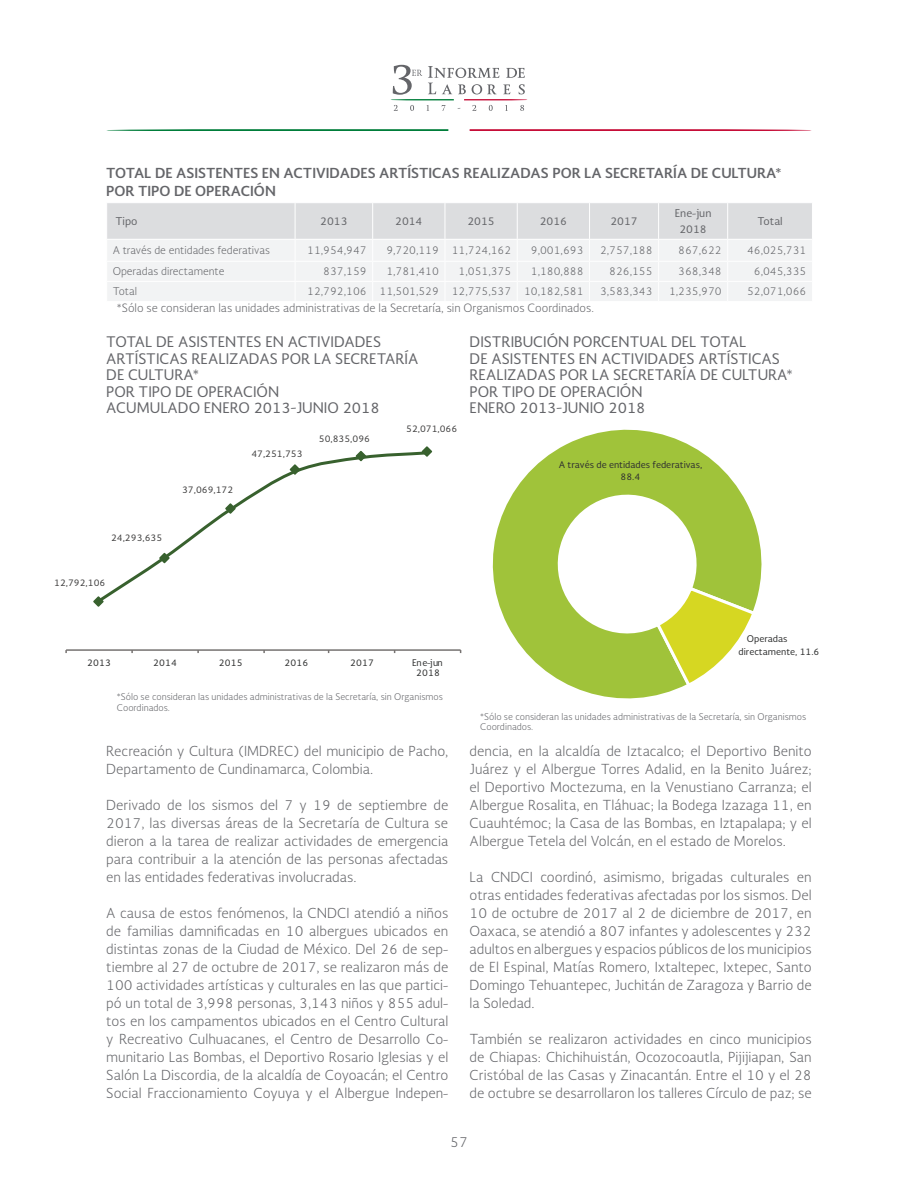
<style>
.page{position:relative;width:918px;height:1188px;background:#fff}
.page>*{position:absolute;margin:0;border:0;box-sizing:border-box;transform-origin:0 0}
.t1{font:14.25px/16.5px "Soberana Sans";color:#646569}
.t2{font:300 13.5px/18px "Soberana Sans";color:#646569;text-align:justify}
.t3{font:700 13.5px/18px "Soberana Sans";color:#646569}
.t4{font:300 11.25px "Soberana Sans";color:#646569}
.t5{font:300 10.5px "Soberana Sans";color:#646569}
.t6{font:10.5px/16.5px "Soberana Sans";color:#646569;text-align:center}
.t7{font:300 9px/10.8px "Soberana Sans";color:#646569}
.t8{font:9px/10.5px "Soberana Sans";color:#2f3030;text-align:center}
.t9{font:9px "Soberana Sans";color:#414040}
</style>
<div class="page">
<svg style="left:106px;top:129px;width:342px;height:2px"></svg>
<svg style="left:470px;top:129px;width:342px;height:2px"></svg>
<svg style="left:390px;top:65px;width:138px;height:46px"></svg>
<svg style="left:107px;top:203px;width:705px;height:98px"></svg>
<hr style="left:66px;top:649px;width:395px;height:2px;background:#767271">
<svg style="left:105px;top:451px;width:315px;height:148px"></svg>
<svg style="left:93px;top:595px;width:12px;height:12px"></svg>
<svg style="left:158px;top:551px;width:13px;height:14px"></svg>
<svg style="left:224px;top:502px;width:13px;height:13px"></svg>
<svg style="left:288px;top:463px;width:14px;height:13px"></svg>
<svg style="left:354px;top:450px;width:14px;height:13px"></svg>
<svg style="left:420px;top:446px;width:13px;height:11px"></svg>
<svg style="left:492px;top:429px;width:270px;height:270px"></svg>
<svg style="left:654px;top:585px;width:104px;height:104px"></svg>
<p class="t3" style="left:106px;top:164px;width:677px">TOTAL DE ASISTENTES EN ACTIVIDADES ARTÍSTICAS REALIZADAS POR LA SECRETARÍA DE CULTURA*<br>POR TIPO DE OPERACIÓN</p>
<p class="t6" style="left:115px;top:213px;width:24px">Tipo</p>
<p class="t6" style="left:320px;top:213px;width:29px">2013</p>
<p class="t6" style="left:395px;top:213px;width:29px">2014</p>
<p class="t6" style="left:467px;top:213px;width:29px">2015</p>
<p class="t6" style="left:540px;top:213px;width:29px">2016</p>
<p class="t6" style="left:610px;top:213px;width:29px">2017</p>
<p class="t6" style="left:675px;top:204px;width:38px">Ene-jun<br>2018</p>
<p class="t6" style="left:757px;top:213px;width:27px">Total</p>
<p class="t5" style="left:113px;top:244px;width:159px">A través de entidades federativas</p>
<p class="t5" style="left:307px;top:244px;width:61px">11,954,947</p>
<p class="t5" style="left:386px;top:244px;width:126px">9,720,119 11,724,162</p>
<p class="t5" style="left:531px;top:244px;width:54px">9,001,693</p>
<p class="t5" style="left:600px;top:244px;width:54px">2,757,188</p>
<p class="t5" style="left:678px;top:244px;width:45px">867,622</p>
<p class="t5" style="left:747px;top:244px;width:61px">46,025,731</p>
<p class="t5" style="left:113px;top:265px;width:113px">Operadas directamente</p>
<p class="t5" style="left:323px;top:265px;width:45px">837,159</p>
<p class="t5" style="left:386px;top:265px;width:54px">1,781,410</p>
<p class="t5" style="left:459px;top:265px;width:54px">1,051,375</p>
<p class="t5" style="left:531px;top:265px;width:54px">1,180,888</p>
<p class="t5" style="left:609px;top:265px;width:45px">826,155</p>
<p class="t5" style="left:678px;top:265px;width:45px">368,348</p>
<p class="t5" style="left:754px;top:265px;width:54px">6,045,335</p>
<p class="t5" style="left:113px;top:285px;width:26px">Total</p>
<p class="t5" style="left:307px;top:285px;width:278px">12,792,106 11,501,529 12,775,537 10,182,581</p>
<p class="t5" style="left:600px;top:285px;width:54px">3,583,343</p>
<p class="t5" style="left:669px;top:285px;width:54px">1,235,970</p>
<p class="t5" style="left:747px;top:285px;width:61px">52,071,066</p>
<p class="t4" style="left:117px;top:301px;width:479px">*Sólo se consideran las unidades administrativas de la Secretaría, sin Organismos Coordinados.</p>
<p class="t1" style="left:106px;top:333px;width:314px">TOTAL DE ASISTENTES EN ACTIVIDADES<br>ARTÍSTICAS REALIZADAS POR LA SECRETARÍA<br>DE CULTURA*<br>POR TIPO DE OPERACIÓN<br>ACUMULADO ENERO 2013-JUNIO 2018</p>
<p class="t9" style="left:182px;top:484px;width:53px">37,069,172</p>
<p class="t9" style="left:251px;top:448px;width:53px">47,251,753</p>
<p class="t9" style="left:319px;top:433px;width:53px">50,835,096</p>
<p class="t9" style="left:406px;top:423px;width:53px">52,071,066</p>
<p class="t1" style="left:470px;top:333px;width:325px">DISTRIBUCIÓN PORCENTUAL DEL TOTAL<br>DE ASISTENTES EN ACTIVIDADES ARTÍSTICAS<br>REALIZADAS POR LA SECRETARÍA DE CULTURA*<br>POR TIPO DE OPERACIÓN<br>ENERO 2013-JUNIO 2018</p>
<p class="t8" style="left:559px;top:458px;width:145px;line-height:12px">A través de entidades federativas,<br>88.4</p>
<p class="t9" style="left:111px;top:532px;width:53px">24,293,635</p>
<p class="t9" style="left:54px;top:577px;width:53px">12,792,106</p>
<p class="t8" style="left:87px;top:657px;width:25px">2013</p>
<p class="t8" style="left:153px;top:657px;width:25px">2014</p>
<p class="t8" style="left:219px;top:657px;width:25px">2015</p>
<p class="t8" style="left:285px;top:657px;width:25px">2016</p>
<p class="t8" style="left:350px;top:657px;width:25px">2017</p>
<p class="t8" style="left:412px;top:657px;width:32px">Ene-jun<br>2018</p>
<p class="t7" style="left:117px;top:691px;width:328px">*Sólo se consideran las unidades administrativas de la Secretaría, sin Organismos<br>Coordinados.</p>
<p class="t2" style="left:106px;top:742px;width:344px">Recreación y Cultura (IMDREC) del municipio de Pacho,<br>Departamento de Cundinamarca, Colombia.</p>
<p class="t2" style="left:106px;top:796px;width:344px">Derivado de los sismos del 7 y 19 de septiembre de 2017, las diversas áreas de la Secretaría de Cultura se dieron a la tarea de realizar actividades de emergencia para contribuir a la atención de las personas afectadas en las entidades federativas involucradas.</p>
<p class="t2" style="left:106px;top:904px;width:344px">A causa de estos fenómenos, la CNDCI atendió a niños de familias damnificadas en 10 albergues ubicados en distintas zonas de la Ciudad de México. Del 26 de sep&shy;tiembre al 27 de octubre de 2017, se realizaron más de 100 actividades artísticas y culturales en las que partici&shy;pó un total de 3,998 personas, 3,143 niños y 855 adul&shy;tos en los campamentos ubicados en el Centro Cultural y Recreativo Culhuacanes, el Centro de Desarrollo Co&shy;munitario Las Bombas, el Deportivo Rosario Iglesias y el Salón La Discordia, de la alcaldía de Coyoacán; el Centro Social Fraccionamiento Coyuya y el Albergue Indepen-</p>
<p class="t8" style="left:739px;top:632px;width:82px;line-height:12.5px;text-align:left;text-indent:8px">Operadas directamente, 11.6</p>
<p class="t7" style="left:480px;top:711px;width:328px">*Sólo se consideran las unidades administrativas de la Secretaría, sin Organismos<br>Coordinados.</p>
<p class="t2" style="left:470px;top:742px;width:344px">dencia, en la alcaldía de Iztacalco; el Deportivo Benito Juárez y el Albergue Torres Adalid, en la Benito Juárez; el Deportivo Moctezuma, en la Venustiano Carranza; el Albergue Rosalita, en Tláhuac; la Bodega Izazaga 11, en Cuauhtémoc; la Casa de las Bombas, en Iztapalapa; y el Albergue Tetela del Volcán, en el estado de Morelos.</p>
<p class="t2" style="left:470px;top:868px;width:344px">La CNDCI coordinó, asimismo, brigadas culturales en otras entidades federativas afectadas por los sismos. Del 10 de octubre de 2017 al 2 de diciembre de 2017, en Oaxaca, se atendió a 807 infantes y adolescentes y 232 adultos en albergues y espacios públicos de los municipios de El Espinal, Matías Romero, Ixtaltepec, Ixtepec, Santo Domingo Tehuantepec, Juchitán de Zaragoza y Barrio de la Soledad.</p>
<p class="t2" style="left:470px;top:1030px;width:344px">También se realizaron actividades en cinco municipios de Chiapas: Chichihuistán, Ocozocoautla, Pijijiapan, San Cristóbal de las Casas y Zinacantán. Entre el 10 y el 28 de octubre se desarrollaron los talleres Círculo de paz; se</p>
<p class="t2" style="left:450px;top:1132px;width:19px">57</p>
</div>
